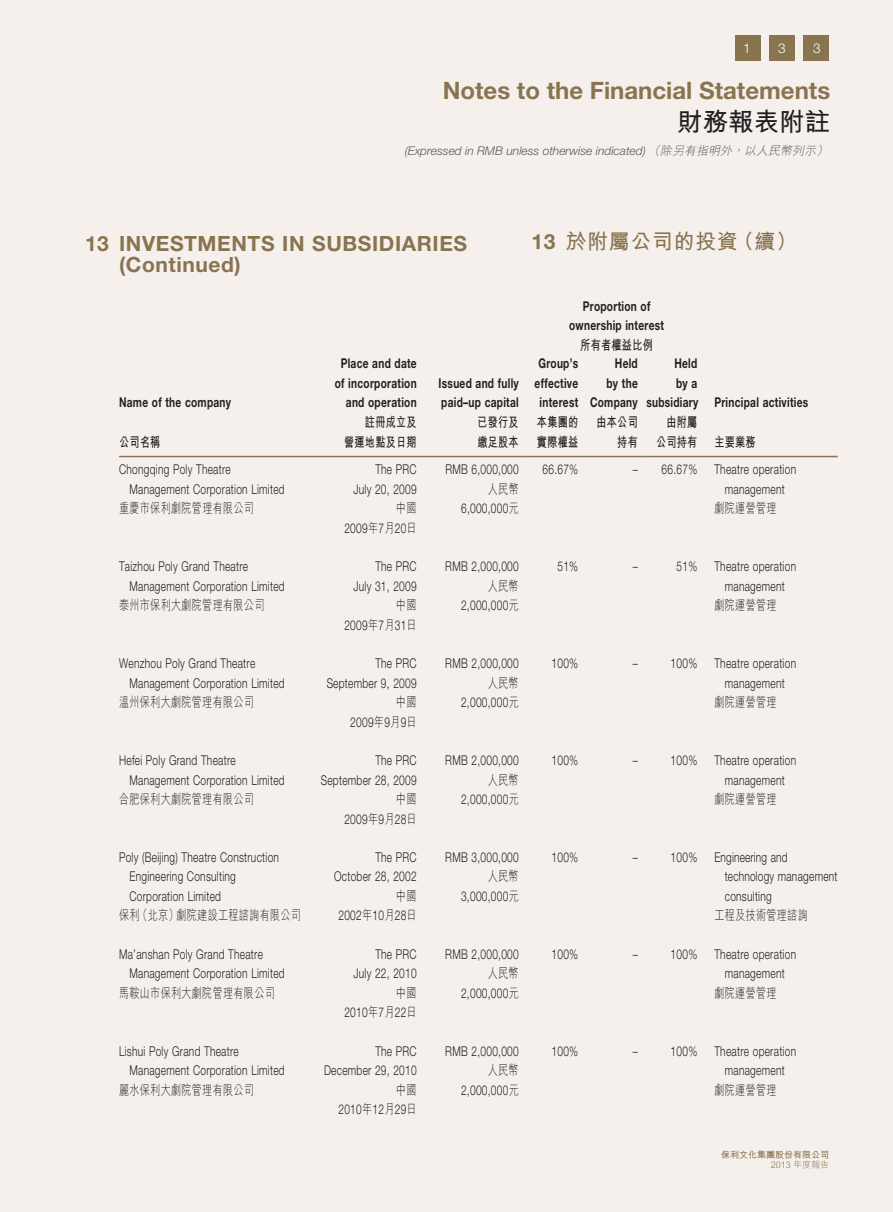
<style>
.page{position:relative;width:893px;height:1212px;background:#f6f0ed}
.page>*{position:absolute;margin:0;border:0;box-sizing:border-box;transform-origin:0 0}
.t1{font:700 25.5px "M Hei HK";color:#231f20}
.t2{font:700 24px "Helvetica Neue LT Std";color:#897450}
.t3{font:700 21px "Helvetica Neue LT Std";letter-spacing:.03em;color:#897450}
.t4{font:700 21px "M Hei HK";letter-spacing:.03em;color:#897450}
.t5{font:300 13.5px/19.5px "Helvetica Neue LT Std";letter-spacing:.03em;color:#231f20;scale:.75 1}
.t6{font:700 13.5px/19.5px "Helvetica Neue LT Std";letter-spacing:.03em;color:#231f20;text-align:center;scale:.75 1}
.t7{font:300 13.5px "M Hei HK";letter-spacing:.03em;color:#231f20;scale:.75 1}
.t8{font:700 13.5px/19.5px "M Hei HK";letter-spacing:.03em;color:#231f20;text-align:right;scale:.75 1}
.t9{font:300 13.5px "Helvetica Neue LT Std";color:#fff}
.t10{font:italic 300 12px "Helvetica Neue LT Std";color:#57585a}
.t11{font:700 9px "M Hei HK";color:#897450}
.t12{font:300 9px "M Hei HK";color:#897450}
.s1{font-family:"M Hei HK"}
.s2{font-family:"Helvetica Neue LT Std"}
</style>
<div class="page">
<div style="left:736px;top:35px;width:25px;height:25px;background:#897450"></div>
<div style="left:770px;top:35px;width:25px;height:25px;background:#897450"></div>
<div style="left:804px;top:35px;width:25px;height:25px;background:#897450"></div>
<hr style="left:119px;top:456px;width:200px;height:1px;background:#897450">
<hr style="left:319px;top:456px;width:106px;height:1px;background:#897450">
<hr style="left:425px;top:456px;width:102px;height:1px;background:#897450">
<hr style="left:527px;top:456px;width:60px;height:1px;background:#897450">
<hr style="left:587px;top:456px;width:59px;height:1px;background:#897450">
<hr style="left:646px;top:456px;width:60px;height:1px;background:#897450">
<hr style="left:706px;top:456px;width:132px;height:1px;background:#897450">
<p class="t9" style="left:743px;top:40px;width:9px">1</p>
<p class="t9" style="left:778px;top:40px;width:9px">3</p>
<p class="t9" style="left:813px;top:40px;width:9px">3</p>
<h2 class="t2" style="left:443px;top:75px;width:389px">Notes to the Financial Statements</h2>
<h1 class="t1" style="left:677px;top:104px;width:154px">財務報表附註</h1>
<p class="t10" style="left:405px;top:143px;width:428px">(Expressed in RMB unless otherwise indicated) <span class="s1">（除另有指明外，以人民幣列示）</span></p>
<h3 class="t3" style="left:85px;top:231px;width:73px">13 INVESTME</h3>
<h3 class="t3" style="left:231px;top:231px;width:140px">NTS IN SUBSIDIA</h3>
<h3 class="t3" style="left:417px;top:231px;width:28px">RIES</h3>
<h3 class="t3" style="left:119px;top:252px;width:123px">(Continued)</h3>
<p class="t6" style="left:119px;top:393px;width:151px">Name of the company</p>
<p class="t6" style="left:335px;top:354px;width:111px;text-align:right">Place and date of incorporation and operation</p>
<p class="t6" style="left:439px;top:373px;width:109px;text-align:left">Issued and fully paid–up capital</p>
<h3 class="t4" style="left:531px;top:226px;width:267px"><span class="s2">13</span> 於附屬公司的投資（續）</h3>
<p class="t6" style="left:569px;top:296px;width:128px">Proportion of ownership interest</p>
<p class="t8" style="left:580px;top:334px;width:98px">所有者權益比例</p>
<p class="t6" style="left:535px;top:354px;width:60px">Group’s effective interest</p>
<p class="t6" style="left:590px;top:354px;width:65px;text-align:right">Held<br>by the<br>Company</p>
<p class="t6" style="left:674px;top:353px;width:32px">Held</p>
<p class="t6" style="left:676px;top:373px;width:30px">by a</p>
<p class="t6" style="left:646px;top:392px;width:217px">subsidiary Principal activities</p>
<p class="t8" style="left:119px;top:431px;width:57px">公司名稱</p>
<p class="t5" style="left:129px;top:460px;width:208px;text-indent:-10px">Chongqing Poly Theatre<br>Management Corporation Limited</p>
<p class="t7" style="left:119px;top:499px;width:182px">重慶市保利劇院管理有限公司</p>
<p class="t5" style="left:129px;top:556px;width:208px;text-indent:-10px">Taizhou Poly Grand Theatre<br>Management Corporation Limited</p>
<p class="t7" style="left:119px;top:596px;width:195px">泰州市保利大劇院管理有限公司</p>
<p class="t5" style="left:129px;top:653px;width:208px;text-indent:-10px">Wenzhou Poly Grand Theatre<br>Management Corporation Limited</p>
<p class="t7" style="left:119px;top:693px;width:182px">溫州保利大劇院管理有限公司</p>
<p class="t5" style="left:129px;top:750px;width:208px;text-indent:-10px">Hefei Poly Grand Theatre<br>Management Corporation Limited</p>
<p class="t7" style="left:119px;top:790px;width:182px">合肥保利大劇院管理有限公司</p>
<p class="t5" style="left:129px;top:847px;width:201px;text-indent:-10px">Poly (Beijing) Theatre Construction<br>Engineering Consulting<br>Corporation Limited</p>
<p class="t7" style="left:119px;top:906px;width:244px">保利（北京）劇院建設工程諮詢有限公司</p>
<p class="t5" style="left:129px;top:944px;width:208px;text-indent:-10px">Ma’anshan Poly Grand Theatre<br>Management Corporation Limited</p>
<p class="t7" style="left:119px;top:983px;width:209px">馬鞍山市保利大劇院管理有限公司</p>
<p class="t5" style="left:129px;top:1041px;width:208px;text-indent:-10px">Lishui Poly Grand Theatre<br>Management Corporation Limited</p>
<p class="t7" style="left:119px;top:1080px;width:182px">麗水保利大劇院管理有限公司</p>
<p class="t8" style="left:344px;top:412px;width:98px">註冊成立及<br>營運地點及日期</p>
<p class="t8" style="left:477px;top:412px;width:57px;text-align:left">已發行及繳足股本</p>
<p class="t8" style="left:537px;top:412px;width:57px;text-align:left">本集團的實際權益</p>
<p class="t8" style="left:596px;top:412px;width:57px">由本公司持有</p>
<p class="t8" style="left:656px;top:412px;width:57px">由附屬公司持有</p>
<p class="t8" style="left:714px;top:431px;width:57px">主要業務</p>
<p class="t5" style="left:353px;top:460px;width:86px;text-align:right">The PRC<br>July 20, 2009</p>
<p class="t7" style="left:396px;top:499px;width:29px">中國</p>
<p class="t5" style="left:344px;top:518px;width:98px">2009<span class="s1">年</span>7<span class="s1">月</span>20<span class="s1">日</span></p>
<p class="t5" style="left:353px;top:556px;width:86px;text-align:right">The PRC<br>July 31, 2009</p>
<p class="t7" style="left:396px;top:596px;width:29px">中國</p>
<p class="t5" style="left:344px;top:615px;width:98px">2009<span class="s1">年</span>7<span class="s1">月</span>31<span class="s1">日</span></p>
<p class="t5" style="left:327px;top:653px;width:122px;text-align:right">The PRC<br>September 9, 2009</p>
<p class="t7" style="left:396px;top:693px;width:29px">中國</p>
<p class="t5" style="left:350px;top:712px;width:90px">2009<span class="s1">年</span>9<span class="s1">月</span>9<span class="s1">日</span></p>
<p class="t5" style="left:321px;top:750px;width:129px;text-align:right">The PRC<br>September 28, 2009</p>
<p class="t7" style="left:396px;top:790px;width:29px">中國</p>
<p class="t5" style="left:344px;top:809px;width:98px">2009<span class="s1">年</span>9<span class="s1">月</span>28<span class="s1">日</span></p>
<p class="t5" style="left:334px;top:847px;width:112px;text-align:right">The PRC<br>October 28, 2002</p>
<p class="t7" style="left:396px;top:886px;width:29px">中國</p>
<p class="t5" style="left:338px;top:906px;width:106px">2002<span class="s1">年</span>10<span class="s1">月</span>28<span class="s1">日</span></p>
<p class="t5" style="left:353px;top:944px;width:86px;text-align:right">The PRC<br>July 22, 2010</p>
<p class="t7" style="left:396px;top:983px;width:29px">中國</p>
<p class="t5" style="left:344px;top:1002px;width:98px">2010<span class="s1">年</span>7<span class="s1">月</span>22<span class="s1">日</span></p>
<p class="t5" style="left:324px;top:1041px;width:125px;text-align:right">The PRC<br>December 29, 2010</p>
<p class="t7" style="left:396px;top:1080px;width:29px">中國</p>
<p class="t5" style="left:338px;top:1099px;width:106px">2010<span class="s1">年</span>12<span class="s1">月</span>29<span class="s1">日</span></p>
<p class="t5" style="left:445px;top:460px;width:99px">RMB 6,000,000</p>
<p class="t7" style="left:488px;top:479px;width:43px">人民幣</p>
<p class="t5" style="left:461px;top:499px;width:78px">6,000,000<span class="s1">元</span></p>
<p class="t5" style="left:445px;top:556px;width:99px">RMB 2,000,000</p>
<p class="t7" style="left:488px;top:576px;width:43px">人民幣</p>
<p class="t5" style="left:461px;top:595px;width:78px">2,000,000<span class="s1">元</span></p>
<p class="t5" style="left:445px;top:653px;width:99px">RMB 2,000,000</p>
<p class="t7" style="left:488px;top:673px;width:43px">人民幣</p>
<p class="t5" style="left:461px;top:692px;width:78px">2,000,000<span class="s1">元</span></p>
<p class="t5" style="left:445px;top:750px;width:99px">RMB 2,000,000</p>
<p class="t7" style="left:488px;top:770px;width:43px">人民幣</p>
<p class="t5" style="left:461px;top:789px;width:78px">2,000,000<span class="s1">元</span></p>
<p class="t5" style="left:445px;top:847px;width:99px">RMB 3,000,000</p>
<p class="t7" style="left:488px;top:867px;width:43px">人民幣</p>
<p class="t5" style="left:461px;top:886px;width:78px">3,000,000<span class="s1">元</span></p>
<p class="t5" style="left:445px;top:944px;width:99px">RMB 2,000,000</p>
<p class="t7" style="left:488px;top:964px;width:43px">人民幣</p>
<p class="t5" style="left:461px;top:983px;width:78px">2,000,000<span class="s1">元</span></p>
<p class="t5" style="left:445px;top:1041px;width:99px">RMB 2,000,000</p>
<p class="t7" style="left:488px;top:1061px;width:43px">人民幣</p>
<p class="t5" style="left:461px;top:1080px;width:78px">2,000,000<span class="s1">元</span></p>
<p class="t5" style="left:543px;top:460px;width:49px">66.67%</p>
<p class="t5" style="left:633px;top:460px;width:88px">– 66.67%</p>
<p class="t5" style="left:714px;top:460px;width:110px;text-align:center">Theatre operation management</p>
<p class="t7" style="left:714px;top:499px;width:84px">劇院運營管理</p>
<p class="t5" style="left:557px;top:556px;width:29px">51%</p>
<p class="t5" style="left:633px;top:556px;width:8px">–</p>
<p class="t5" style="left:676px;top:556px;width:29px">51%</p>
<p class="t5" style="left:714px;top:556px;width:110px;text-align:center">Theatre operation management</p>
<p class="t7" style="left:714px;top:596px;width:84px">劇院運營管理</p>
<p class="t5" style="left:552px;top:653px;width:37px">100%</p>
<p class="t5" style="left:633px;top:653px;width:8px">–</p>
<p class="t5" style="left:671px;top:653px;width:37px">100%</p>
<p class="t5" style="left:714px;top:653px;width:110px;text-align:center">Theatre operation management</p>
<p class="t7" style="left:714px;top:693px;width:84px">劇院運營管理</p>
<p class="t5" style="left:552px;top:750px;width:37px">100%</p>
<p class="t5" style="left:633px;top:750px;width:8px">–</p>
<p class="t5" style="left:671px;top:750px;width:37px">100%</p>
<p class="t5" style="left:714px;top:750px;width:110px;text-align:center">Theatre operation management</p>
<p class="t7" style="left:714px;top:790px;width:84px">劇院運營管理</p>
<p class="t5" style="left:552px;top:847px;width:37px">100%</p>
<p class="t5" style="left:633px;top:847px;width:8px">–</p>
<p class="t5" style="left:671px;top:847px;width:37px">100%</p>
<p class="t5" style="left:725px;top:847px;width:152px;text-indent:-10px">Engineering and technology management consulting</p>
<p class="t7" style="left:714px;top:906px;width:126px">工程及技術管理諮詢</p>
<p class="t5" style="left:552px;top:944px;width:37px">100%</p>
<p class="t5" style="left:633px;top:944px;width:8px">–</p>
<p class="t5" style="left:671px;top:944px;width:37px">100%</p>
<p class="t5" style="left:714px;top:944px;width:110px;text-align:center">Theatre operation management</p>
<p class="t7" style="left:714px;top:983px;width:84px">劇院運營管理</p>
<p class="t5" style="left:552px;top:1041px;width:37px">100%</p>
<p class="t5" style="left:633px;top:1041px;width:8px">–</p>
<p class="t5" style="left:671px;top:1041px;width:37px">100%</p>
<p class="t5" style="left:714px;top:1041px;width:110px;text-align:center">Theatre operation management</p>
<p class="t7" style="left:714px;top:1080px;width:84px">劇院運營管理</p>
<p class="t11" style="left:721px;top:1148px;width:109px">保利文化集團股份有限公司</p>
<p class="t12" style="left:771px;top:1159px;width:60px">2013 年度報告</p>
</div>
